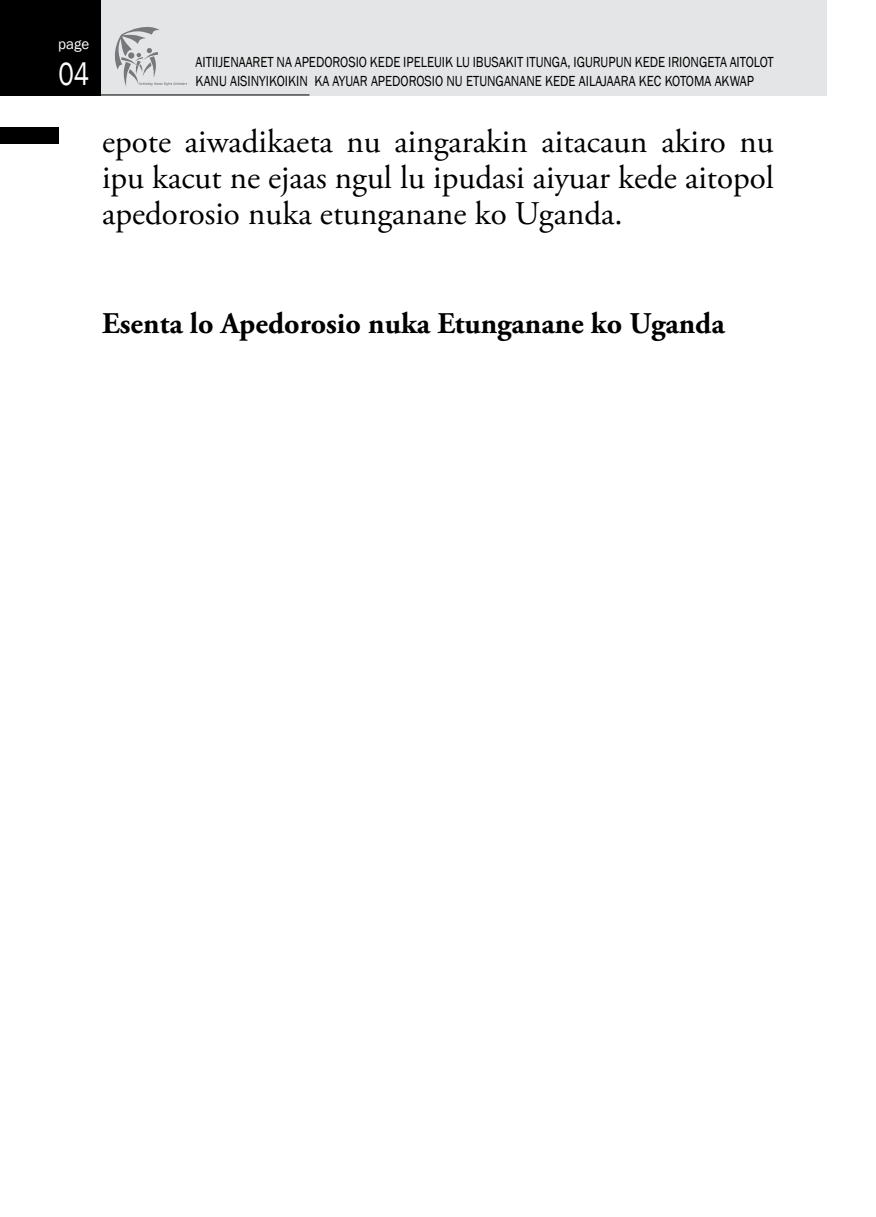
<style>
.page{position:relative;width:876px;height:1217px;background:#fff}
.page>*{position:absolute;margin:0;border:0;box-sizing:border-box;transform-origin:0 0}
.t1{font:33px/36px "Adobe Garamond Pro";color:#000;text-align:justify}
.t2{font:33px "Franklin Gothic";color:#fff;scale:.8 1}
.t3{font:700 30px "Adobe Garamond Pro";color:#000}
.t4{font:15px "Franklin Gothic";color:#000;scale:.86 1}
.t5{font:15px "Franklin Gothic";color:#fff}
</style>
<div class="page">
<div style="left:49px;top:0;width:778px;height:95px;background:#e4e5e6"></div>
<hr style="left:0;top:94px;width:309px;height:1px;background:#000">
<div style="left:0;top:128px;width:59px;height:16px;background:#000"></div>
<div style="left:0;top:0;width:100px;height:95px;background:#000"></div>
<svg style="left:115px;top:27px;width:72px;height:59px"></svg>
<p class="t5" style="left:58px;top:34px;width:33px">page</p>
<h1 class="t2" style="left:58px;top:54px;width:40px">04</h1>
<p class="t4" style="left:196px;top:53px;width:674px">AITIIJENAARET NA APEDOROSIO KEDE IPELEUIK LU IBUSAKIT ITUNGA, IGURUPUN KEDE IRIONGETA AITOLOT</p>
<p class="t4" style="left:196px;top:72px;width:651px">KANU AISINYIKOIKIN KA AYUAR APEDOROSIO NU ETUNGANANE KEDE AILAJAARA KEC KOTOMA AKWAP</p>
<h1 class="t1" style="left:102px;top:124px;width:673px">epote aiwadikaeta nu aingarakin aitacaun akiro nu ipu kacut ne ejaas ngul lu ipudasi aiyuar kede aitopol apedorosio nuka etunganane ko Uganda.</h1>
<h2 class="t3" style="left:102px;top:306px;width:624px">Esenta lo Apedorosio nuka Etunganane ko Uganda</h2>
</div>
